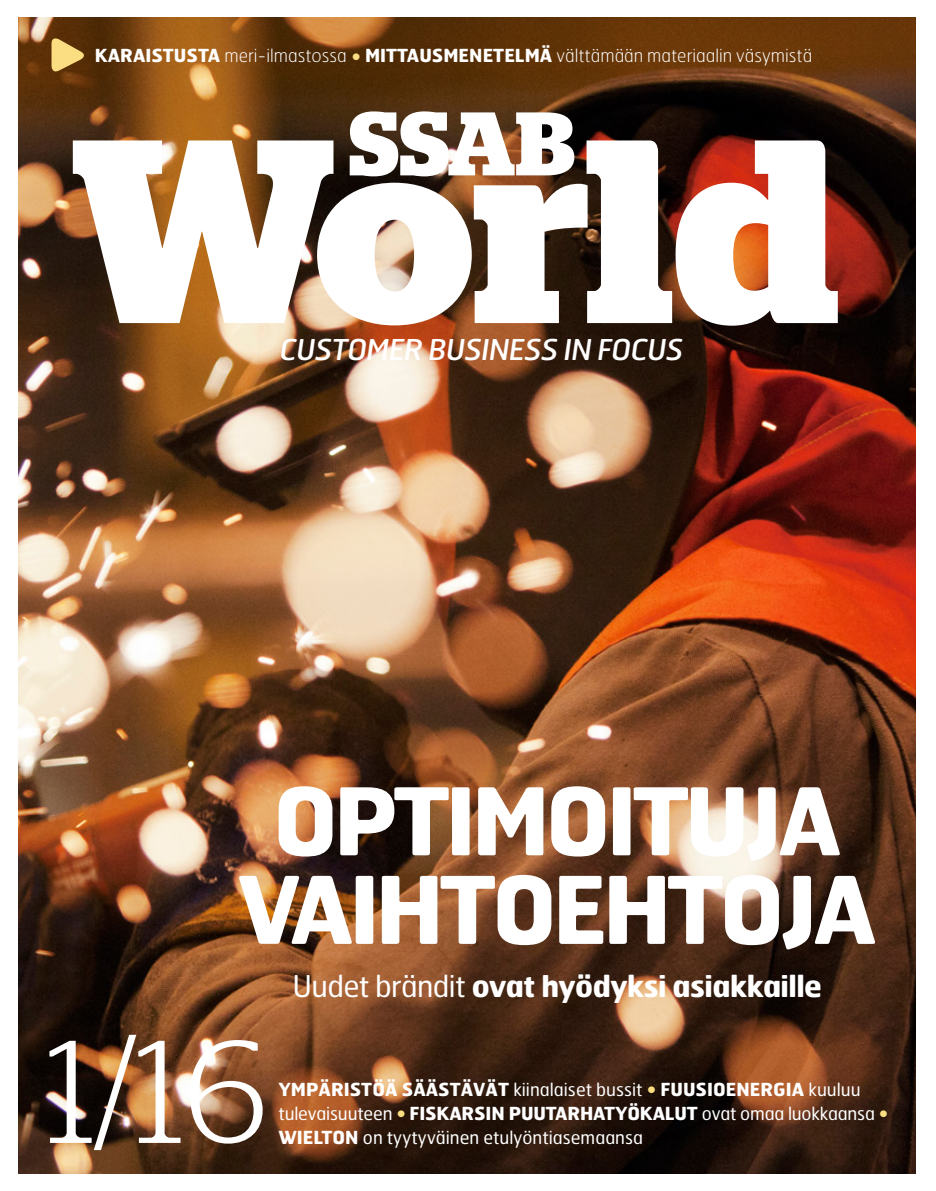
<style>
.page{position:relative;width:936px;height:1191px;background:#fff}
.page>*{position:absolute;margin:0;border:0;box-sizing:border-box;transform-origin:0 0}
.t1{font:700 260.7px "Stag";letter-spacing:-.015em;color:#fff}
.t2{font:300 145.8px "Stag";color:#fff}
.t3{font:700 92.85px/88.5px "Hermes FB";letter-spacing:-.05em;color:#fff;text-align:center}
.t4{font:700 90px "Stag";color:#fff}
.t5{font:700 30px "Hermes FB";letter-spacing:-.02em;color:#fff}
.t6{font:28.65px "Hermes FB";color:#fff}
.t7{font:18px/24px "Hermes FB";letter-spacing:-.005em;color:#fff}
.t8{font:100 18px "Hermes FB";color:#fff}
.s1{font-weight:700}
.s2{font-size:22.5px;color:#fbde81}
.s3{font-weight:400}
.s4{font-weight:100;font-size:22.5px;color:#fbde81}
</style>
<div class="page">
<img style="left:18px;top:17px;width:897px;height:1157px">
<svg style="left:52px;top:35px;width:36px;height:39px"></svg>
<p class="t8" style="left:95px;top:44px;width:719px"><span class="s1">KARAISTUSTA</span> meri-ilmastossa <span class="s2">•</span> <span class="s1">MITTAUSMENETELMÄ</span> välttämään materiaalin väsymistä</p>
<h3 class="t4" style="left:349px;top:91px;width:228px">SSAB</h3>
<h1 class="t1" style="left:70px;top:79px;width:771px">World</h1>
<h3 class="t6" style="left:278px;top:331px;width:410px">CUSTOMER BUSINESS IN FOCUS</h3>
<h3 class="t3" style="left:237px;top:773px;width:641px">OPTIMOITUJA<br>VAIHTOEHTOJA</h3>
<h3 class="t5" style="left:292px;top:966px;width:531px"><span class="s3">Uudet brändit</span> ovat hyödyksi asiakkaille</h3>
<h2 class="t2" style="left:47px;top:1009px;width:223px">1/16</h2>
<p class="t7" style="left:278px;top:1076px;width:611px"><span class="s1">YMPÄRISTÖÄ SÄÄSTÄVÄT</span> kiinalaiset bussit <span class="s4">•</span> <span class="s1">FUUSIOENERGIA</span> kuuluu tulevaisuuteen <span class="s4">•</span> <span class="s1">FISKARSIN PUUTARHATYÖKALUT</span> ovat omaa luokkaansa <span class="s4">•<br></span><span class="s1">WIELTON</span> on tyytyväinen etulyöntiasemaansa</p>
</div>
